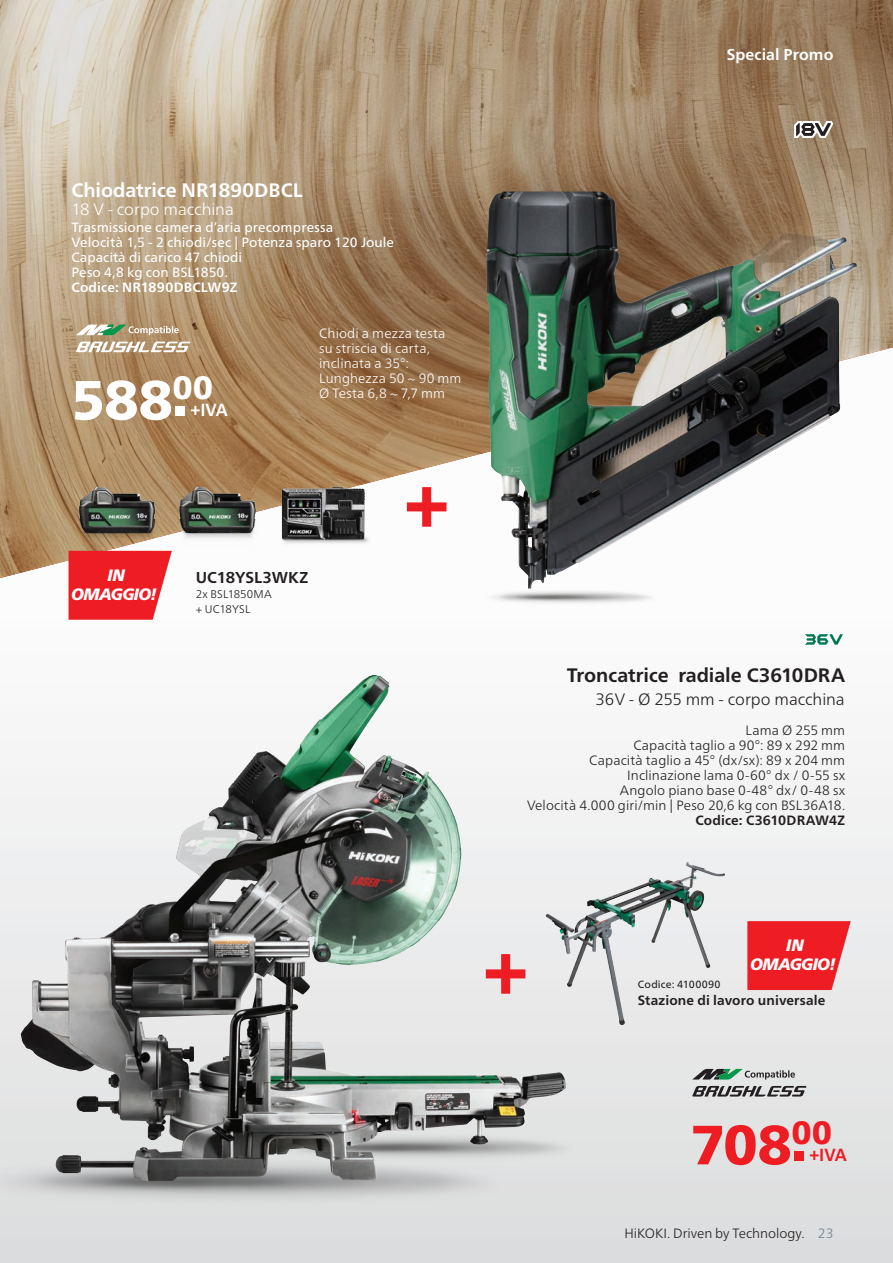
<style>
.page{position:relative;width:893px;height:1263px;background:#fff}
.page>*{position:absolute;margin:0;border:0;box-sizing:border-box;transform-origin:0 0}
.P-Price_red_small{font:900 55.2px "Frutiger Neue LTW1 G";color:#fff}
.P-Price_red_small-2{font:900 55.2px "Frutiger Neue LTW1 G";color:#ee1d23}
.P-Price_red_small-3{font:900 32.25px "Frutiger Neue LTW1 G";color:#fff}
.P-Price_red_small-4{font:900 32.25px "Frutiger Neue LTW1 G";color:#ee1d23}
.Articlename_typenumber_small{font:700 19.5px "Frutiger Neue LTW1 G";letter-spacing:-.005em;color:#231f20}
.P-Product_Type_small{font:700 19.5px "Frutiger Neue LTW1 G";letter-spacing:-.005em;color:#fff}
.Bestelnummer_-_kop{font:700 17.55px "Frutiger Neue LTW1 G";color:#fff;scale:.95 1}
.Bestelnummer_-_kop-2{font:700 17.55px "Frutiger Neue LTW1 G";color:#ee1d23;scale:.95 1}
.Product_USP_black_small{font:300 16.5px "Frutiger Neue LTW1 G";letter-spacing:-.005em;color:#231f20}
.t1{font:italic 900 16.5px "Frutiger Neue LTW1 G";letter-spacing:-.03em;color:#fff}
.P-Tech_USP_small{font:300 16.5px "Frutiger Neue LTW1 G";letter-spacing:-.005em;color:#fff}
.t2{font:700 15.75px "Frutiger Neue LTW1 G";letter-spacing:.005em;color:#fff}
.P-Product_Type_small-2{font:700 15.75px "Frutiger Neue LTW1 G";color:#231f20}
.P-Spec_small{font:300 13.5px "Frutiger Neue LTW1 G";letter-spacing:.005em;color:#231f20}
.P-Spec_small-2{font:13.5px "Frutiger Neue LTW1 G";color:#fff}
.P-Spec_small-3{font:300 13.5px "Frutiger Neue LTW1 G";letter-spacing:.005em;color:#fff}
.P-USP_small{font:700 13.5px "Frutiger Neue LTW1 G";letter-spacing:.01em;color:#231f20}
.P-Spec_small-4{font:700 13.5px "Frutiger Neue LTW1 G";letter-spacing:.01em;color:#fff}
.P-Spec_small-5{font:700 13.5px "Frutiger Neue LTW1 G";letter-spacing:.01em;color:#231f20}
.t3{font:300 13.5px "Frutiger Neue LTW1 G";color:#6c818c}
.P-Spec_small-6{font:300 11.25px/15px "Frutiger Neue LTW1 G";letter-spacing:.01em;color:#231f20}
.P-Spec_small-7{font:10.5px "Frutiger Neue LTW1 G";letter-spacing:.02em;color:#231f20}
.s1{font-size:55.2px}
</style>
<div class="page">
<svg style="left:0;top:703px;width:893px;height:560px"></svg>
<div style="left:0;top:0;width:893px;height:703px;background:#231f20;opacity:.13"></div>
<img style="left:0;top:597px;width:30px;height:37px">
<img style="left:0;top:476px;width:31px;height:121px">
<svg style="left:76px;top:342px;width:114px;height:10px"></svg>
<svg style="left:76px;top:325px;width:103px;height:10px"></svg>
<img style="left:478px;top:570px;width:195px;height:52px">
<svg style="left:692px;top:1086px;width:114px;height:10px"></svg>
<svg style="left:692px;top:1069px;width:103px;height:10px"></svg>
<img style="left:0;top:1103px;width:512px;height:153px">
<img style="left:264px;top:1101px;width:318px;height:90px">
<img style="left:65px;top:676px;width:305px;height:301px">
<img style="left:546px;top:863px;width:145px;height:91px">
<svg style="left:747px;top:921px;width:104px;height:69px;background:#ed3137"></svg>
<div style="left:407px;top:502px;width:39px;height:9px;background:#ee1d23"></div>
<div style="left:422px;top:487px;width:9px;height:40px;background:#ee1d23"></div>
<div style="left:486px;top:969px;width:39px;height:9px;background:#ee1d23"></div>
<div style="left:501px;top:954px;width:9px;height:40px;background:#ee1d23"></div>
<img style="left:274px;top:534px;width:99px;height:29px">
<img style="left:282px;top:487px;width:83px;height:53px">
<img style="left:72px;top:519px;width:91px;height:32px">
<img style="left:79px;top:487px;width:76px;height:46px">
<img style="left:172px;top:519px;width:91px;height:32px">
<img style="left:179px;top:487px;width:77px;height:46px">
<svg style="left:801px;top:632px;width:44px;height:14px"></svg>
<img style="left:486px;top:191px;width:371px;height:397px">
<svg style="left:794px;top:121px;width:39px;height:17px"></svg>
<svg style="left:69px;top:551px;width:103px;height:69px;background:#ef3238"></svg>
<p class="P-Product_Type_small" style="left:72px;top:179px;width:233px">Chiodatrice NR1890DBCL</p>
<p class="P-Tech_USP_small" style="left:72px;top:199px;width:164px">18 V - corpo macchina</p>
<p class="P-Spec_small-2" style="left:72px;top:220px;width:263px">Trasmissione camera d’aria precompressa</p>
<p class="P-Spec_small-2" style="left:72px;top:235px;width:324px">Velocità 1,5 - 2 chiodi/sec | Potenza sparo 120 Joule</p>
<p class="P-Spec_small-2" style="left:72px;top:250px;width:172px">Capacità di carico 47 chiodi</p>
<p class="P-Spec_small-2" style="left:72px;top:265px;width:158px">Peso 4,8 kg con BSL1850.</p>
<p class="P-Spec_small-4" style="left:72px;top:279px;width:167px">Codice: NR1890DBCLW9Z</p>
<p class="P-Price_red_small" style="left:72px;top:367px;width:103px">588</p>
<p class="P-Price_red_small-3" style="left:173px;top:369px;width:42px"><span class="s1">.</span>0 0</p>
<p class="Bestelnummer_-_kop" style="left:191px;top:399px;width:41px">+IVA</p>
<p class="P-Spec_small-3" style="left:319px;top:325px;width:128px">Chiodi a mezza testa</p>
<p class="P-Spec_small-3" style="left:319px;top:340px;width:112px">su striscia di carta,</p>
<p class="P-Spec_small-3" style="left:319px;top:355px;width:91px">inclinata a 35°:</p>
<p class="P-Spec_small-3" style="left:319px;top:370px;width:144px">Lunghezza 50 ~ 90 mm</p>
<p class="P-Spec_small-3" style="left:319px;top:385px;width:127px">Ø Testa 6,8 ~ 7,7 mm</p>
<p class="t1" style="left:107px;top:565px;width:19px">IN</p>
<p class="t1" style="left:71px;top:584px;width:87px">OMAGGIO!</p>
<p class="P-Product_Type_small-2" style="left:196px;top:568px;width:114px">UC18YSL3WKZ</p>
<p class="P-Spec_small-6" style="left:196px;top:587px;width:78px">2x BSL1850MA + UC18YSL</p>
<p class="t2" style="left:727px;top:45px;width:108px">Special Promo</p>
<p class="Articlename_typenumber_small" style="left:567px;top:664px;width:280px">Troncatrice radiale C3610DRA</p>
<p class="Product_USP_black_small" style="left:596px;top:689px;width:251px">36V - Ø 255 mm - corpo macchina</p>
<p class="P-Spec_small" style="left:746px;top:722px;width:101px">Lama Ø 255 mm</p>
<p class="P-Spec_small" style="left:633px;top:737px;width:213px">Capacità taglio a 90°: 89 x 292 mm</p>
<p class="P-Spec_small" style="left:589px;top:752px;width:257px">Capacità taglio a 45° (dx/sx): 89 x 204 mm</p>
<p class="P-Spec_small" style="left:627px;top:767px;width:219px">Inclinazione lama 0-60° dx / 0-55 sx</p>
<p class="P-Spec_small" style="left:620px;top:782px;width:227px">Angolo piano base 0-48° dx/ 0-48 sx</p>
<p class="P-Spec_small" style="left:527px;top:797px;width:320px">Velocità 4.000 giri/min | Peso 20,6 kg con BSL36A18.</p>
<p class="P-Spec_small-5" style="left:695px;top:812px;width:151px">Codice: C3610DRAW4Z</p>
<p class="P-Spec_small-7" style="left:638px;top:978px;width:84px">Codice: 4100090</p>
<p class="t1" style="left:786px;top:935px;width:19px">IN</p>
<p class="t1" style="left:750px;top:955px;width:87px">OMAGGIO!</p>
<p class="P-USP_small" style="left:638px;top:992px;width:189px">Stazione di lavoro universale</p>
<p class="P-Price_red_small-2" style="left:691px;top:1112px;width:102px">708</p>
<p class="P-Price_red_small-4" style="left:792px;top:1113px;width:42px"><span class="s1">.</span>0 0</p>
<p class="Bestelnummer_-_kop-2" style="left:809px;top:1144px;width:41px">+IVA</p>
<p class="P-Spec_small" style="left:624px;top:1225px;width:182px">HiKOKI. Driven by Technology.</p>
<p class="t3" style="left:818px;top:1225px;width:17px">23</p>
</div>
